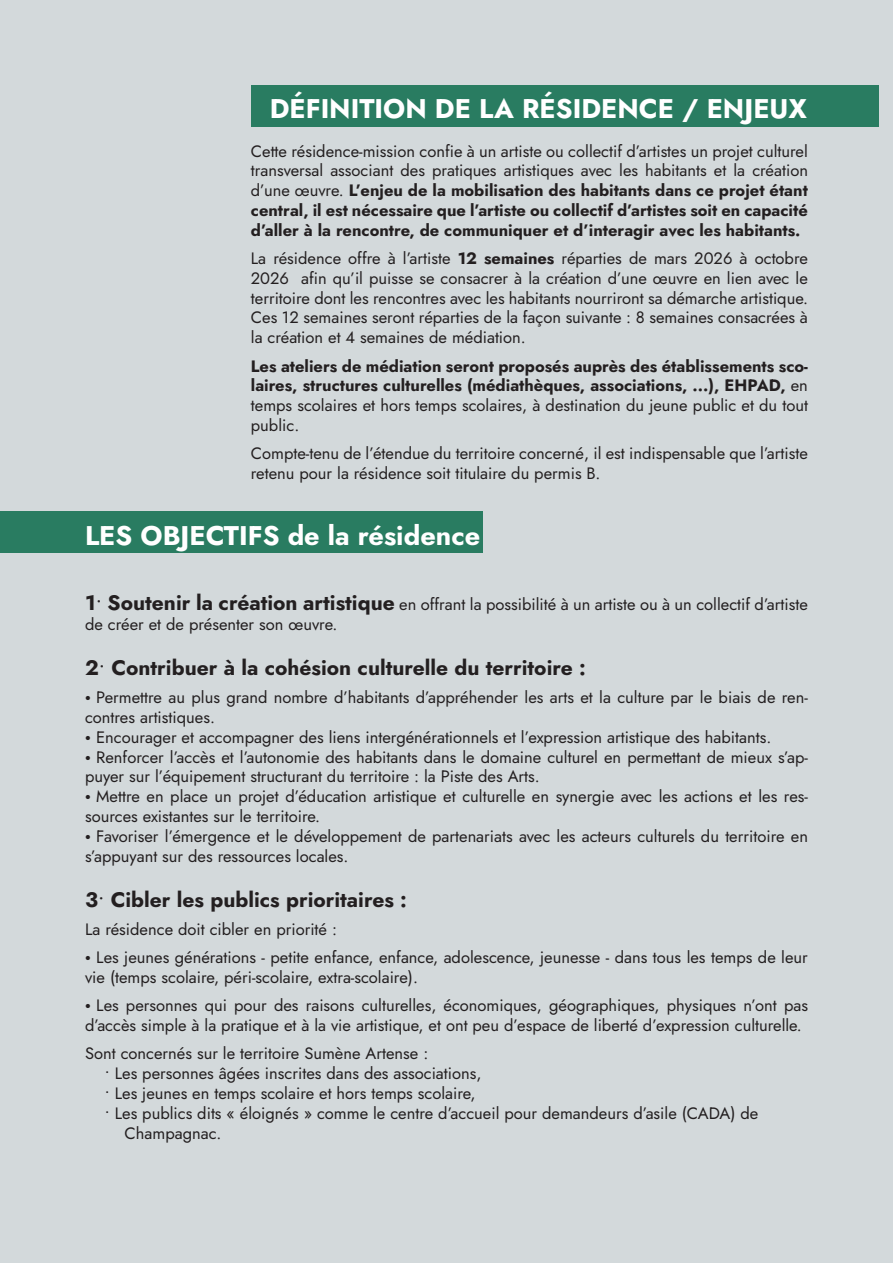
<style>
.page{position:relative;width:893px;height:1263px;background:#d3d9db}
.page>*{position:absolute;margin:0;border:0;box-sizing:border-box;transform-origin:0 0}
.t1{font:27px "Jost";color:#fff}
.t2{font:21px "Jost";color:#231f20}
.t3{font:16.5px/19.8px "Jost";color:#231f20}
.s1{font-size:21px}
.s2{font-family:"Bw Stretch";font-weight:700}
</style>
<div class="page">
<div style="left:251px;top:85px;width:628px;height:41px;background:#297c61"></div>
<div style="left:0;top:512px;width:483px;height:41px;background:#297c61"></div>
<p class="t1" style="left:270px;top:90px;width:539px">DÉFINITION DE LA RÉSIDENCE / ENJEUX</p>
<p class="t3" style="left:251px;top:141px;width:559px;text-align:justify">Cette résidence-mission confie à un artiste ou collectif d’artistes un projet culturel transversal associant des pratiques artistiques avec les habitants et la création d’une œuvre. L’enjeu de la mobilisation des habitants dans ce projet étant central, il est nécessaire que l’artiste ou collectif d’artistes soit en capacité d’aller à la rencontre, de communiquer et d’interagir avec les habitants.</p>
<p class="t3" style="left:251px;top:249px;width:559px;text-align:justify">La résidence offre à l’artiste 12 semaines réparties de mars 2026 à octobre 2026 afin qu’il puisse se consacrer à la création d’une œuvre en lien avec le territoire dont les rencontres avec les habitants nourriront sa démarche artistique.<br>Ces 12 semaines seront réparties de la façon suivante : 8 semaines consacrées à la création et 4 semaines de médiation.</p>
<p class="t3" style="left:251px;top:356px;width:559px;text-align:justify">Les ateliers de médiation seront proposés auprès des établissements sco&shy;laires, structures culturelles (médiathèques, associations, ...), EHPAD, en temps scolaires et hors temps scolaires, à destination du jeune public et du tout public.</p>
<p class="t3" style="left:251px;top:444px;width:558px">Compte-tenu de l’étendue du territoire concerné, il est indispensable que l’artiste retenu pour la résidence soit titulaire du permis B.</p>
<p class="t1" style="left:85px;top:517px;width:397px">LES OBJECTIFS de la résidence</p>
<p class="t3" style="left:85px;top:595px;width:724px"><span class="s1">1• Soutenir la création artistique</span> en offrant la possibilité à un artiste ou à un collectif d’artiste de créer et de présenter son œuvre.</p>
<p class="t2" style="left:85px;top:653px;width:502px">2• Contribuer à la cohésion culturelle du territoire :</p>
<p class="t3" style="left:85px;top:688px;width:724px"><span class="s2">•</span> Permettre au plus grand nombre d’habitants d’appréhender les arts et la culture par le biais de ren&shy;contres artistiques.</p>
<p class="t3" style="left:85px;top:727px;width:688px"><span class="s2">•</span> Encourager et accompagner des liens intergénérationnels et l’expression artistique des habitants.</p>
<p class="t3" style="left:85px;top:747px;width:724px"><span class="s2">•</span> Renforcer l’accès et l’autonomie des habitants dans le domaine culturel en permettant de mieux s’ap&shy;puyer sur l’équipement structurant du territoire : la Piste des Arts.</p>
<p class="t3" style="left:85px;top:787px;width:724px"><span class="s2">•</span> Mettre en place un projet d’éducation artistique et culturelle en synergie avec les actions et les res&shy;sources existantes sur le territoire.</p>
<p class="t3" style="left:85px;top:826px;width:724px"><span class="s2">•</span> Favoriser l’émergence et le développement de partenariats avec les acteurs culturels du territoire en s’appuyant sur des ressources locales.</p>
<p class="t2" style="left:85px;top:885px;width:324px">3• Cibler les publics prioritaires :</p>
<p class="t3" style="left:85px;top:919px;width:253px">La résidence doit cibler en priorité :</p>
<p class="t3" style="left:85px;top:948px;width:724px"><span class="s2">•</span> Les jeunes générations - petite enfance, enfance, adolescence, jeunesse - dans tous les temps de leur vie (temps scolaire, péri-scolaire, extra-scolaire).</p>
<p class="t3" style="left:85px;top:996px;width:724px"><span class="s2">•</span> Les personnes qui pour des raisons culturelles, économiques, géographiques, physiques n’ont pas d’accès simple à la pratique et à la vie artistique, et ont peu d’espace de liberté d’expression culturelle.</p>
<p class="t3" style="left:85px;top:1044px;width:345px">Sont concernés sur le territoire Sumène Artense :</p>
<p class="t3" style="left:105px;top:1064px;width:378px">• Les personnes âgées inscrites dans des associations,</p>
<p class="t3" style="left:105px;top:1083px;width:372px">• Les jeunes en temps scolaire et hors temps scolaire,</p>
<p class="t3" style="left:105px;top:1103px;width:655px">• Les publics dits « éloignés » comme le centre d’accueil pour demandeurs d’asile (CADA) de</p>
<p class="t3" style="left:125px;top:1123px;width:98px">Champagnac.</p>
</div>
